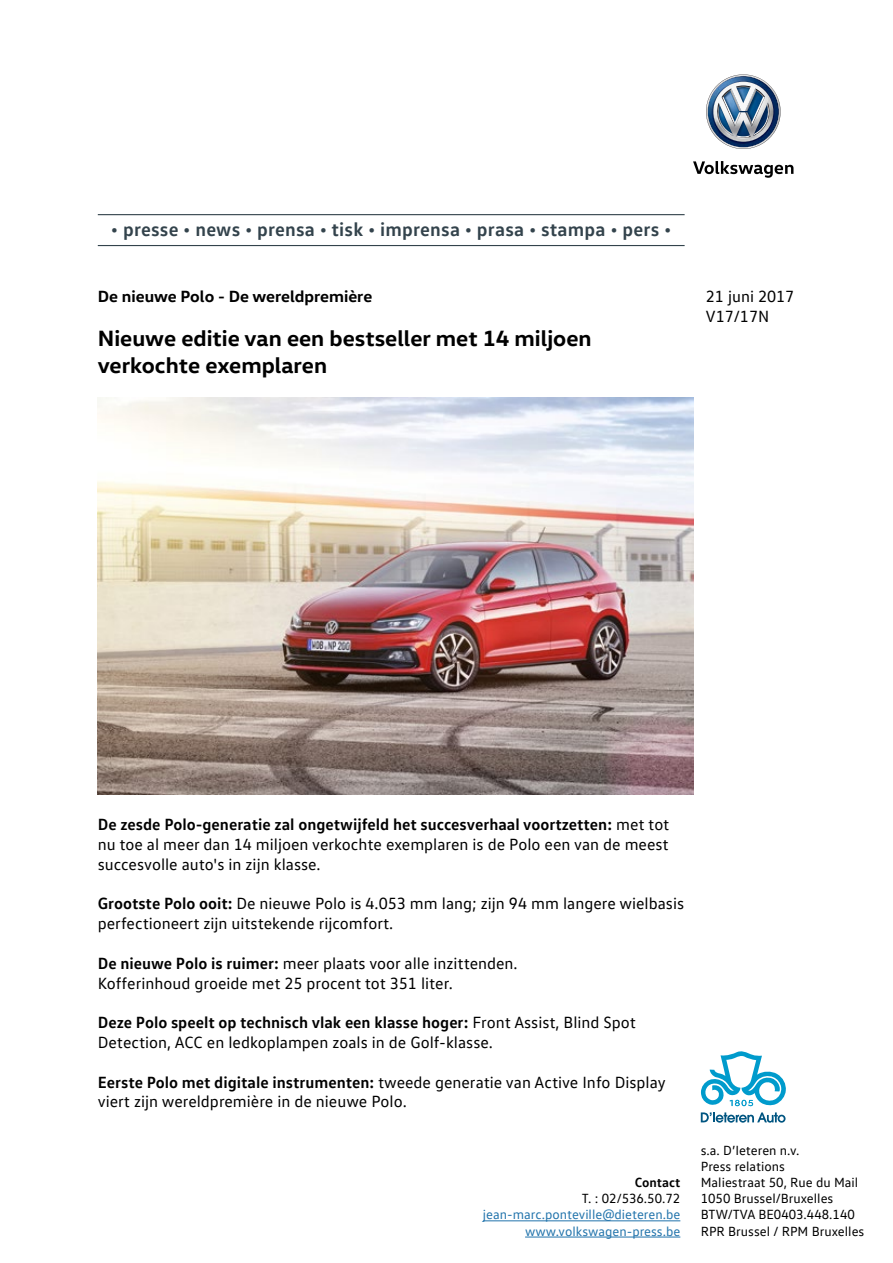
<style>
.page{position:relative;width:893px;height:1263px;background:#fff}
.page>*{position:absolute;margin:0;border:0;box-sizing:border-box;transform-origin:0 0}
.t1{font:700 22.5px/27px "VW Head";color:#000}
.t2{font:700 19.5px "VW Text";letter-spacing:.01em;color:#33434c}
.t3{font:16.5px/19.8px "VW Text";color:#000}
.t4{font:700 16.5px "VW Head";color:#000}
.t5{font:13.5px/16.2px "VW Text";color:#000}
.t6{font:13.5px/16.2px "VW Text";color:#2274ac;text-align:right}
.t7{font:700 13.5px "VW Text";color:#000}
.s1{font-weight:700}
</style>
<div class="page">
<img style="left:706px;top:74px;width:75px;height:75px">
<svg style="left:693px;top:161px;width:100px;height:17px"></svg>
<hr style="left:98px;top:214px;width:587px;height:1px;background:#33434c">
<hr style="left:98px;top:245px;width:587px;height:1px;background:#33434c">
<svg style="left:701px;top:1051px;width:85px;height:55px"></svg>
<svg style="left:701px;top:1112px;width:84px;height:11px"></svg>
<hr style="left:483px;top:1220px;width:197px;height:1px;background:#2274ac">
<hr style="left:525px;top:1236px;width:155px;height:1px;background:#2274ac">
<img style="left:98px;top:398px;width:595px;height:396px">
<p class="t2" style="left:111px;top:217px;width:562px">• presse • news • prensa • tisk • imprensa • prasa • stampa • pers •</p>
<p class="t4" style="left:98px;top:286px;width:276px">De nieuwe Polo - De wereldpremière</p>
<h1 class="t1" style="left:98px;top:324px;width:495px">Nieuwe editie van een bestseller met 14 miljoen verkochte exemplaren</h1>
<p class="t3" style="left:706px;top:286px;width:90px">21 juni 2017<br>V17/17N</p>
<p class="t3" style="left:98px;top:814px;width:573px;text-align:justify"><span class="s1">De zesde Polo-generatie zal ongetwijfeld het succesverhaal voortzetten:</span> met tot nu toe al meer dan 14 miljoen verkochte exemplaren is de Polo een van de meest succesvolle auto's in zijn klasse.</p>
<p class="t3" style="left:98px;top:893px;width:588px"><span class="s1">Grootste Polo ooit:</span> De nieuwe Polo is 4.053 mm lang; zijn 94 mm langere wielbasis perfectioneert zijn uitstekende rijcomfort.</p>
<p class="t3" style="left:98px;top:953px;width:421px"><span class="s1">De nieuwe Polo is ruimer:</span> meer plaats voor alle inzittenden.<br>Kofferinhoud groeide met 25 procent tot 351 liter.</p>
<p class="t3" style="left:98px;top:1012px;width:539px"><span class="s1">Deze Polo speelt op technisch vlak een klasse hoger:</span> Front Assist, Blind Spot<br>Detection, ACC en ledkoplampen zoals in de Golf-klasse.</p>
<p class="t3" style="left:98px;top:1071px;width:569px"><span class="s1">Eerste Polo met digitale instrumenten:</span> tweede generatie van Active Info Display viert zijn wereldpremière in de nieuwe Polo.</p>
<p class="t7" style="left:635px;top:1173px;width:47px">Contact</p>
<p class="t5" style="left:582px;top:1190px;width:100px">T. : 02/536.50.72</p>
<p class="t6" style="left:483px;top:1206px;width:199px">jean-marc.ponteville@dieteren.be www.volkswagen-press.be</p>
<p class="t5" style="left:701px;top:1141px;width:165px">s.a. D’Ieteren n.v.<br>Press relations<br>Maliestraat 50, Rue du Mail<br>1050 Brussel/Bruxelles<br>BTW/TVA BE0403.448.140<br>RPR Brussel / RPM Bruxelles</p>
</div>
